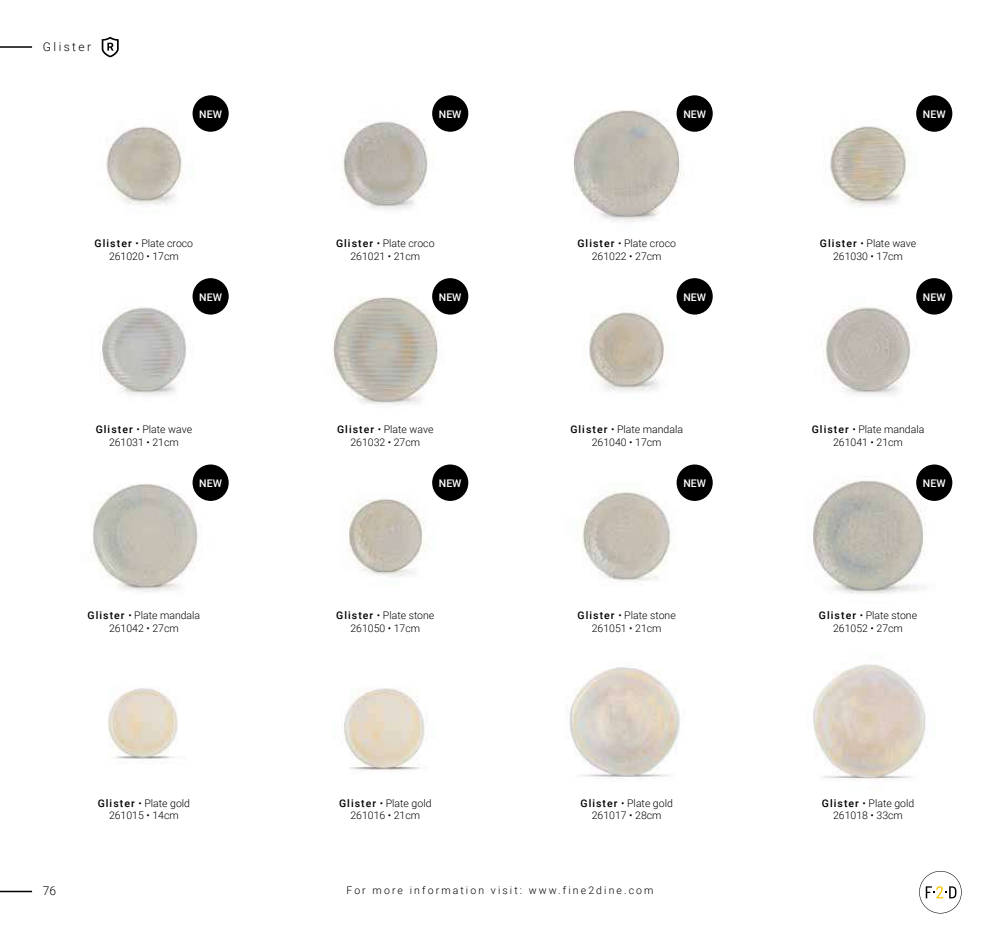
<style>
.page{position:relative;width:1000px;height:936px;background:#fff}
.page>*{position:absolute;margin:0;border:0;box-sizing:border-box;transform-origin:0 0}
.t1{font:300 12px "Roboto";letter-spacing:.2em;color:#000}
.t2{font:300 10.5px/12.6px "Roboto";color:#000;text-align:center}
.t3{font:300 10.5px "Roboto";letter-spacing:.2em;color:#000}
.t4{font:500 10.5px "Roboto";color:#fff}
.s1{font-weight:500}
</style>
<div class="page">
<hr style="left:0;top:890px;width:32px;height:2px;background:#000">
<hr style="left:0;top:46px;width:32px;height:2px;background:#000">
<svg style="left:919px;top:871px;width:42px;height:42px"></svg>
<img style="left:106px;top:98px;width:120px;height:107px">
<img style="left:108px;top:688px;width:70px;height:75px">
<img style="left:344px;top:688px;width:83px;height:83px">
<img style="left:568px;top:667px;width:112px;height:112px">
<img style="left:813px;top:664px;width:113px;height:116px">
<img style="left:90px;top:483px;width:139px;height:109px">
<img style="left:349px;top:471px;width:120px;height:106px">
<img style="left:581px;top:465px;width:132px;height:120px">
<img style="left:812px;top:466px;width:141px;height:129px">
<img style="left:100px;top:278px;width:129px;height:118px">
<img style="left:332px;top:278px;width:137px;height:127px">
<img style="left:589px;top:278px;width:124px;height:114px">
<img style="left:822px;top:278px;width:131px;height:117px">
<img style="left:342px;top:95px;width:127px;height:115px">
<img style="left:573px;top:95px;width:140px;height:127px">
<img style="left:830px;top:95px;width:123px;height:111px">
<svg style="left:102px;top:37px;width:17px;height:20px"></svg>
<div style="left:192px;top:95px;width:37px;height:37px;background:#000;border-radius:50%"></div>
<div style="left:192px;top:278px;width:37px;height:36px;background:#000;border-radius:50%"></div>
<div style="left:192px;top:464px;width:37px;height:37px;background:#000;border-radius:50%"></div>
<div style="left:676px;top:95px;width:36px;height:37px;background:#000;border-radius:50%"></div>
<div style="left:676px;top:278px;width:36px;height:36px;background:#000;border-radius:50%"></div>
<div style="left:676px;top:464px;width:36px;height:37px;background:#000;border-radius:50%"></div>
<div style="left:432px;top:95px;width:36px;height:37px;background:#000;border-radius:50%"></div>
<div style="left:432px;top:278px;width:36px;height:36px;background:#000;border-radius:50%"></div>
<div style="left:432px;top:464px;width:36px;height:37px;background:#000;border-radius:50%"></div>
<div style="left:915px;top:95px;width:37px;height:37px;background:#000;border-radius:50%"></div>
<div style="left:915px;top:278px;width:37px;height:36px;background:#000;border-radius:50%"></div>
<div style="left:915px;top:464px;width:37px;height:37px;background:#000;border-radius:50%"></div>
<p class="t1" style="left:43px;top:38px;width:50px">Glister</p>
<p class="t4" style="left:199px;top:107px;width:24px">NEW</p>
<p class="t4" style="left:439px;top:107px;width:24px">NEW</p>
<p class="t4" style="left:683px;top:107px;width:24px">NEW</p>
<p class="t4" style="left:922px;top:107px;width:24px">NEW</p>
<p class="t2" style="left:95px;top:236px;width:100px"><span class="s1">Glister</span> • Plate croco<br>261020 • 17cm</p>
<p class="t2" style="left:336px;top:236px;width:100px"><span class="s1">Glister</span> • Plate croco<br>261021 • 21cm</p>
<p class="t2" style="left:577px;top:236px;width:100px"><span class="s1">Glister</span> • Plate croco<br>261022 • 27cm</p>
<p class="t2" style="left:819px;top:236px;width:98px"><span class="s1">Glister</span> • Plate wave<br>261030 • 17cm</p>
<p class="t4" style="left:199px;top:289px;width:24px">NEW</p>
<p class="t4" style="left:439px;top:289px;width:24px">NEW</p>
<p class="t4" style="left:683px;top:289px;width:24px">NEW</p>
<p class="t4" style="left:922px;top:289px;width:24px">NEW</p>
<p class="t2" style="left:96px;top:423px;width:98px"><span class="s1">Glister</span> • Plate wave<br>261031 • 21cm</p>
<p class="t2" style="left:337px;top:423px;width:98px"><span class="s1">Glister</span> • Plate wave<br>261032 • 27cm</p>
<p class="t2" style="left:570px;top:423px;width:114px"><span class="s1">Glister</span> • Plate mandala<br>261040 • 17cm</p>
<p class="t2" style="left:811px;top:423px;width:114px"><span class="s1">Glister</span> • Plate mandala<br>261041 • 21cm</p>
<p class="t4" style="left:199px;top:475px;width:24px">NEW</p>
<p class="t4" style="left:439px;top:475px;width:24px">NEW</p>
<p class="t4" style="left:683px;top:475px;width:24px">NEW</p>
<p class="t4" style="left:922px;top:475px;width:24px">NEW</p>
<p class="t2" style="left:88px;top:608px;width:114px"><span class="s1">Glister</span> • Plate mandala<br>261042 • 27cm</p>
<p class="t2" style="left:336px;top:608px;width:100px"><span class="s1">Glister</span> • Plate stone<br>261050 • 17cm</p>
<p class="t2" style="left:577px;top:608px;width:100px"><span class="s1">Glister</span> • Plate stone<br>261051 • 21cm</p>
<p class="t2" style="left:818px;top:608px;width:100px"><span class="s1">Glister</span> • Plate stone<br>261052 • 27cm</p>
<p class="t2" style="left:98px;top:796px;width:94px"><span class="s1">Glister</span> • Plate gold<br>261015 • 14cm</p>
<p class="t2" style="left:339px;top:796px;width:94px"><span class="s1">Glister</span> • Plate gold<br>261016 • 21cm</p>
<p class="t2" style="left:580px;top:796px;width:94px"><span class="s1">Glister</span> • Plate gold<br>261017 • 28cm</p>
<p class="t2" style="left:821px;top:796px;width:94px"><span class="s1">Glister</span> • Plate gold<br>261018 • 33cm</p>
<p class="t1" style="left:43px;top:882px;width:15px">76</p>
<p class="t3" style="left:346px;top:883px;width:308px">For more information visit: www.fine2dine.com</p>
</div>
